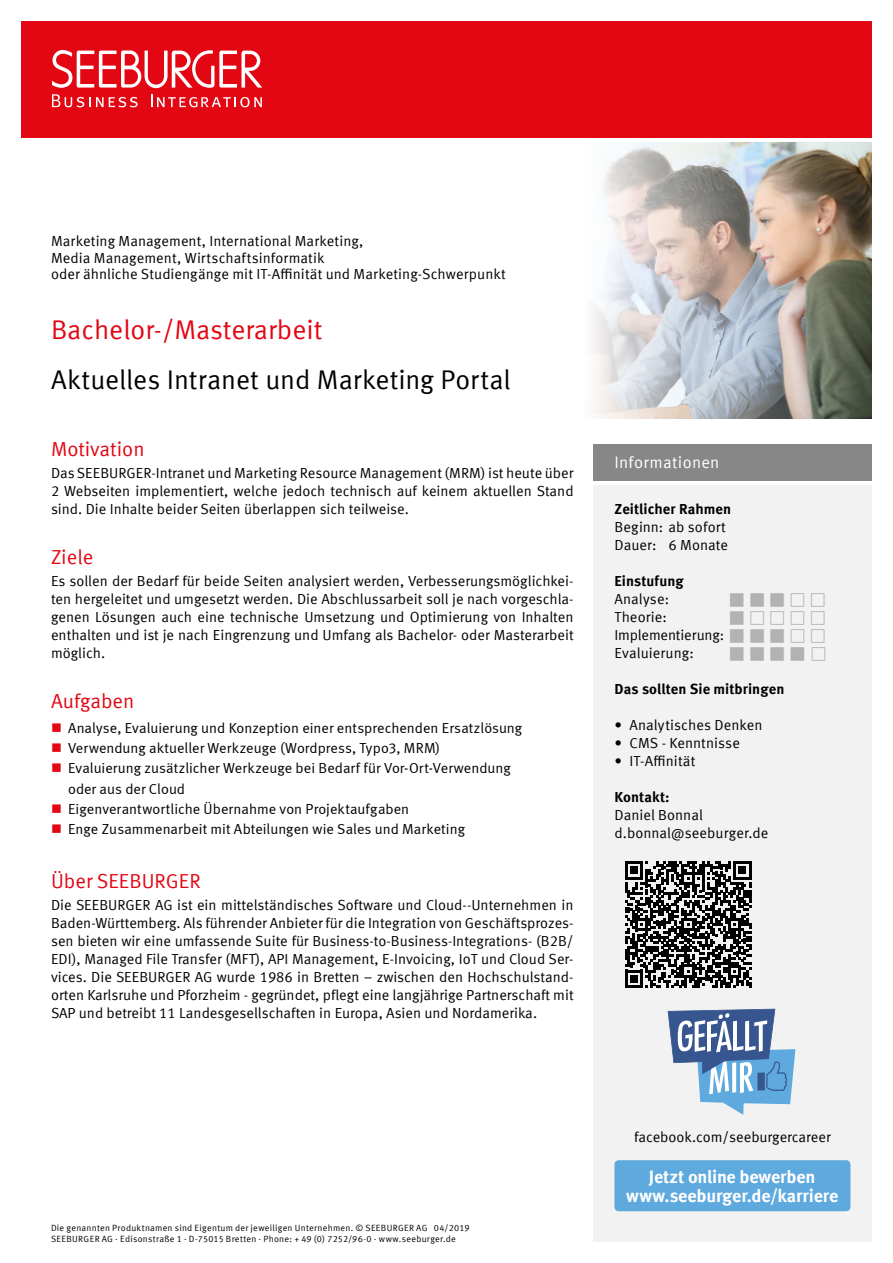
<style>
.page{position:relative;width:893px;height:1263px;background:#fff}
.page>*{position:absolute;margin:0;border:0;box-sizing:border-box;transform-origin:0 0}
.t1{font:27px "Meta Offc Pro Norm";letter-spacing:-.005em;color:#000}
.t2{font:27px "Meta Offc Pro Norm";color:#e30613}
.t3{font:20.25px "Meta Offc Pro Norm";color:#e30613}
.t4{font:700 18px/18.6px "Meta Offc Pro";letter-spacing:-.01em;color:#fff;text-align:center}
.t5{font:16.5px "Meta Offc Pro Norm";letter-spacing:.015em;color:#fff}
.t6{font:14.55px/18px "Meta Offc Pro Norm";color:#000}
.t7{font:14.55px/20.2px "Meta Normal LF";letter-spacing:.005em;color:#000}
.t8{font:700 14.55px "Meta Offc Pro";letter-spacing:.005em;color:#000}
.t9{font:9px/10.8px "Meta Offc Pro Norm";letter-spacing:.03em;color:#000}
</style>
<div class="page">
<div style="left:593px;top:485px;width:279px;height:757px;background:#f2f2f2"></div>
<div style="left:593px;top:444px;width:279px;height:36px;background:#878787"></div>
<div style="left:21px;top:21px;width:851px;height:117px;background:#e30613"></div>
<svg style="left:52px;top:50px;width:210px;height:38px"></svg>
<svg style="left:151px;top:94px;width:111px;height:13px"></svg>
<svg style="left:52px;top:94px;width:86px;height:13px"></svg>
<svg style="left:668px;top:1009px;width:127px;height:106px"></svg>
<div style="left:614px;top:1160px;width:236px;height:51px;background:#5ea9de;border-radius:4px"></div>
<img style="left:592px;top:142px;width:280px;height:277px">
<svg style="left:625px;top:861px;width:126px;height:127px"></svg>
<p class="t6" style="left:51px;top:232px;width:456px;line-height:16.5px">Marketing Management, International Marketing,<br>Media Management, Wirtschaftsinformatik<br>oder ähnliche Studiengänge mit IT-Affinität und Marketing-Schwerpunkt</p>
<h1 class="t2" style="left:51px;top:309px;width:273px">Bachelor-/Masterarbeit</h1>
<h1 class="t1" style="left:51px;top:359px;width:461px">Aktuelles Intranet und Marketing Portal</h1>
<h2 class="t3" style="left:51px;top:433px;width:95px">Motivation</h2>
<p class="t6" style="left:51px;top:463px;width:524px;text-align:justify">Das SEEBURGER-Intranet und Marketing Resource Management (MRM) ist heute über 2 Webseiten implementiert, welche jedoch technisch auf keinem aktuellen Stand sind. Die Inhalte beider Seiten überlappen sich teilweise.</p>
<h2 class="t3" style="left:51px;top:541px;width:44px">Ziele</h2>
<p class="t6" style="left:51px;top:571px;width:524px;text-align:justify">Es sollen der Bedarf für beide Seiten analysiert werden, Verbesserungsmöglichkei&shy;ten hergeleitet und umgesetzt werden. Die Abschlussarbeit soll je nach vorgeschla&shy;genen Lösungen auch eine technische Umsetzung und Optimierung von Inhalten enthalten und ist je nach Eingrenzung und Umfang als Bachelor- oder Masterarbeit möglich.</p>
<h2 class="t3" style="left:51px;top:685px;width:85px">Aufgaben</h2>
<p class="t7" style="left:68px;top:717px;width:456px">Analyse, Evaluierung und Konzeption einer entsprechenden Ersatzlösung Verwendung aktueller Werkzeuge (Wordpress, Typo3, MRM)<br>Evaluierung zusätzlicher Werkzeuge bei Bedarf für Vor-Ort-Verwendung oder aus der Cloud<br>Eigenverantwortliche Übernahme von Projektaufgaben<br>Enge Zusammenarbeit mit Abteilungen wie Sales und Marketing</p>
<h2 class="t3" style="left:51px;top:865px;width:151px">Über SEEBURGER</h2>
<p class="t6" style="left:51px;top:895px;width:524px;text-align:justify">Die SEEBURGER AG ist ein mittelständisches Software und Cloud--Unternehmen in Baden-Württemberg. Als führender Anbieter für die Integration von Geschäftsprozes&shy;sen bieten wir eine umfassende Suite für Business-to-Business-Integrations- (B2B/ EDI), Managed File Transfer (MFT), API Management, E-Invoicing, IoT und Cloud Ser&shy;vices. Die SEEBURGER AG wurde 1986 in Bretten – zwischen den Hochschulstand&shy;orten Karlsruhe und Pforzheim - gegründet, pflegt eine langjährige Partnerschaft mit SAP und betreibt 11 Landesgesellschaften in Europa, Asien und Nordamerika.</p>
<p class="t5" style="left:614px;top:449px;width:107px">Informationen</p>
<p class="t5" style="left:614px;top:451px;width:167px">Weitere Informationen</p>
<p class="t8" style="left:614px;top:498px;width:118px">Zeitlicher Rahmen</p>
<p class="t6" style="left:614px;top:517px;width:115px">Beginn: ab sofort<br>Dauer: 6 Monate</p>
<p class="t8" style="left:614px;top:570px;width:71px">Einstufung</p>
<p class="t6" style="left:614px;top:589px;width:111px">Analyse:<br>Theorie:<br>Implementierung:<br>Evaluierung:</p>
<p class="t8" style="left:614px;top:678px;width:171px">Das sollten Sie mitbringen</p>
<p class="t6" style="left:614px;top:715px;width:150px">• Analytisches Denken</p>
<p class="t6" style="left:614px;top:733px;width:127px">• CMS - Kenntnisse</p>
<p class="t6" style="left:614px;top:751px;width:82px">• IT-Affinität</p>
<p class="t8" style="left:614px;top:786px;width:57px">Kontakt:</p>
<p class="t6" style="left:614px;top:805px;width:155px">Daniel Bonnal d.bonnal@seeburger.de</p>
<p class="t9" style="left:51px;top:1222px;width:420px">Die genannten Produktnamen sind Eigentum der jeweiligen Unternehmen. © SEEBURGER AG 04/2019<br>SEEBURGER AG · Edisonstraße 1 · D-75015 Bretten · Phone: + 49 (0) 7252/96-0 · www.seeburger.de</p>
<p class="t6" style="left:634px;top:1127px;width:198px">facebook.com/seeburgercareer</p>
<p class="t4" style="left:626px;top:1166px;width:214px">Jetzt online bewerben www.seeburger.de/karriere</p>
</div>
